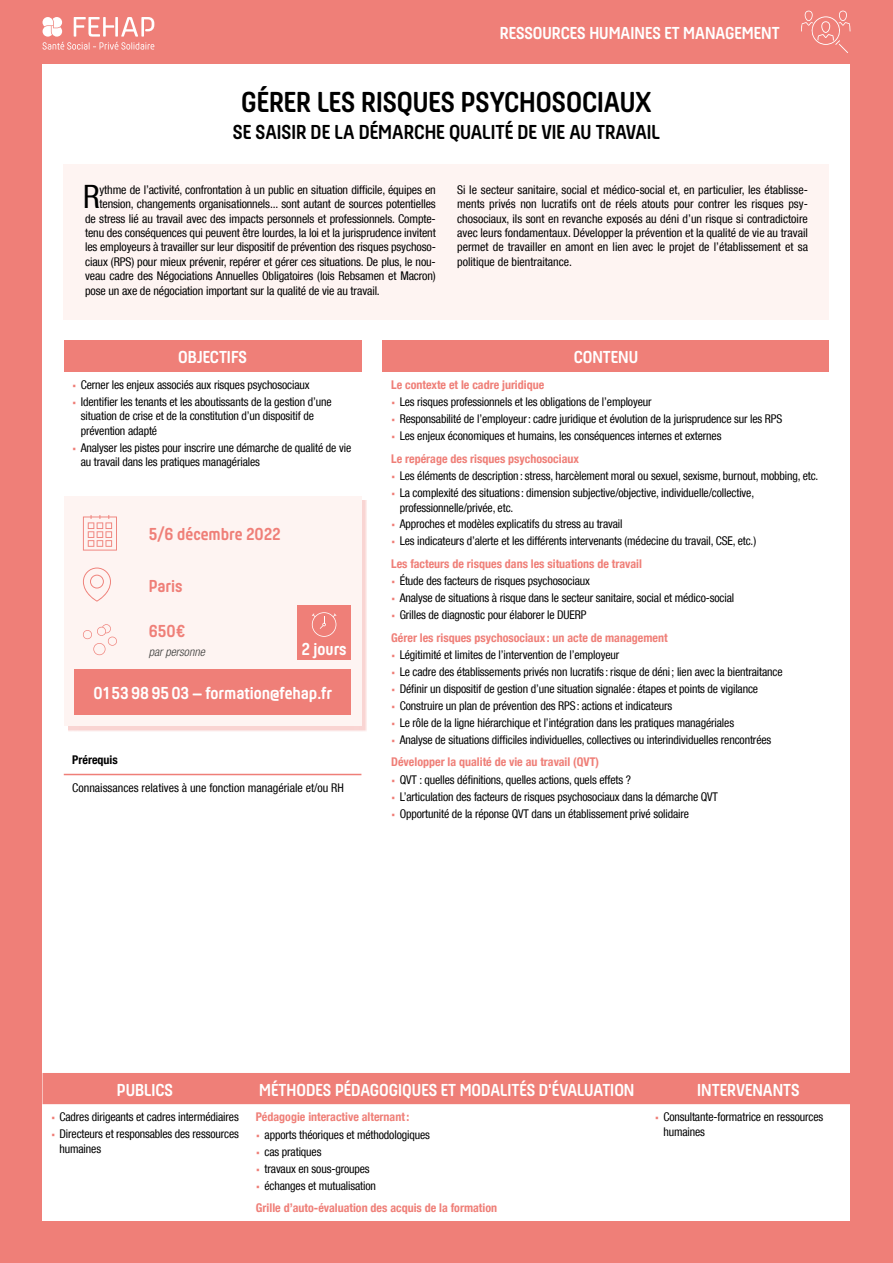
<style>
.page{position:relative;width:893px;height:1263px;background:#ef7f78}
.page>*{position:absolute;margin:0;border:0;box-sizing:border-box;transform-origin:0 0}
.t1{font:condensed 32.1px "Helvetica Neue LT Com";color:#000}
.t2{font:700 30px "Hansom FY";color:#000}
.t3{font:700 21px "Hansom FY";color:#000}
.t4{font:700 18px "Hansom FY";color:#fff}
.t5{font:700 18px "Hansom FY";color:#ef7f78}
.t6{font:condensed 12px/14.4px "Helvetica Neue LT Com";letter-spacing:-.01em;color:#000}
.t7{font:700 condensed 12px/22.5px "Helvetica Neue LT Com";color:#ef7f78}
.t8{font:italic 300 condensed 12px "Helvetica Neue LT Com";color:#3c3c3b}
.t9{font:700 condensed 12px "Helvetica Neue LT Com";color:#000}
.s1{font-family:"Acumin Variable Concept";font-stretch:normal;color:#ef7f78}
.s2{font-weight:700;color:#ef7f78}
.s3{font-family:"Acumin Variable Concept";font-weight:400;font-stretch:normal}
.s4{font-weight:400;color:#000}
</style>
<div class="page">
<div style="left:43px;top:64px;width:807px;height:1156px;background:#fff"></div>
<svg style="left:43px;top:17px;width:111px;height:33px"></svg>
<svg style="left:801px;top:11px;width:49px;height:42px"></svg>
<div style="left:64px;top:164px;width:765px;height:155px;background:#fef4f2"></div>
<div style="left:43px;top:1073px;width:807px;height:31px;background:#ef7f78"></div>
<div style="left:383px;top:341px;width:446px;height:31px;background:#ef7f78"></div>
<div style="left:64px;top:341px;width:297px;height:31px;background:#ef7f78"></div>
<hr style="left:64px;top:774px;width:297px;height:1px;background:#ef7f78">
<div style="left:68px;top:500px;width:299px;height:231px;background:#ef7f78;opacity:.33"></div>
<div style="left:64px;top:496px;width:297px;height:229px;background:#fef4f2"></div>
<div style="left:74px;top:669px;width:277px;height:46px;background:#ef7f78"></div>
<svg style="left:83px;top:515px;width:34px;height:35px"></svg>
<svg style="left:83px;top:567px;width:28px;height:35px"></svg>
<svg style="left:83px;top:624px;width:34px;height:31px"></svg>
<div style="left:297px;top:605px;width:54px;height:54px;background:#ef7f78"></div>
<svg style="left:312px;top:612px;width:24px;height:25px"></svg>
<h3 class="t4" style="left:500px;top:23px;width:281px">RESSOURCES HUMAINES ET MANAGEMENT</h3>
<h2 class="t2" style="left:241px;top:84px;width:412px">GÉRER LES RISQUES PSYCHOSOCIAUX</h2>
<h3 class="t3" style="left:233px;top:119px;width:429px">SE SAISIR DE LA DÉMARCHE QUALITÉ DE VIE AU TRAVAIL</h3>
<h1 class="t1" style="left:83px;top:178px;width:18px">R</h1>
<p class="t6" style="left:100px;top:182px;width:338px">ythme de l’activité, confrontation à un public en situation difficile, équipes en</p>
<p class="t6" style="left:100px;top:197px;width:338px">tension, changements organisationnels... sont autant de sources potentielles</p>
<p class="t6" style="left:85px;top:211px;width:352px">de stress lié au travail avec des impacts personnels et professionnels. Compte-</p>
<p class="t6" style="left:85px;top:225px;width:352px">tenu des conséquences qui peuvent être lourdes, la loi et la jurisprudence invitent</p>
<p class="t6" style="left:85px;top:240px;width:352px">les employeurs à travailler sur leur dispositif de prévention des risques psychoso-</p>
<p class="t6" style="left:85px;top:254px;width:352px">ciaux (RPS) pour mieux prévenir, repérer et gérer ces situations. De plus, le nou-</p>
<p class="t6" style="left:85px;top:269px;width:352px">veau cadre des Négociations Annuelles Obligatoires (lois Rebsamen et Macron)</p>
<p class="t6" style="left:85px;top:283px;width:296px">pose un axe de négociation important sur la qualité de vie au travail.</p>
<p class="t6" style="left:457px;top:182px;width:352px;text-align:justify">Si le secteur sanitaire, social et médico-social et, en particulier, les établisse&shy;ments privés non lucratifs ont de réels atouts pour contrer les risques psy&shy;chosociaux, ils sont en revanche exposés au déni d’un risque si contradictoire avec leurs fondamentaux. Développer la prévention et la qualité de vie au travail permet de travailler en amont en lien avec le projet de l’établissement et sa politique de bientraitance.</p>
<h3 class="t4" style="left:178px;top:347px;width:70px">OBJECTIFS</h3>
<p class="t6" style="left:72px;top:377px;width:239px"><span class="s1">•</span> Cerner les enjeux associés aux risques psychosociaux</p>
<p class="t6" style="left:81px;top:394px;width:252px;text-indent:-9px"><span class="s1">•</span> Identifier les tenants et les aboutissants de la gestion d’une situation de crise et de la constitution d’un dispositif de prévention adapté</p>
<p class="t6" style="left:81px;top:440px;width:272px;text-indent:-9px"><span class="s1">•</span> Analyser les pistes pour inscrire une démarche de qualité de vie au travail dans les pratiques managériales</p>
<h3 class="t5" style="left:149px;top:523px;width:133px">5/6 décembre 2022</h3>
<h3 class="t5" style="left:149px;top:575px;width:35px">Paris</h3>
<h3 class="t5" style="left:149px;top:621px;width:38px">650€</h3>
<p class="t8" style="left:149px;top:645px;width:57px">par personne</p>
<h3 class="t4" style="left:94px;top:683px;width:240px">01 53989503 – formation@fehap.fr</h3>
<h3 class="t4" style="left:302px;top:639px;width:47px">2 jours</h3>
<p class="t9" style="left:72px;top:752px;width:47px">Prérequis</p>
<p class="t6" style="left:72px;top:781px;width:273px">Connaissances relatives à une fonction managériale et/ou RH</p>
<h3 class="t4" style="left:574px;top:347px;width:66px">CONTENU</h3>
<p class="t7" style="left:391px;top:373px;width:155px">Le contexte et le cadre juridique</p>
<p class="t6" style="left:391px;top:395px;width:262px"><span class="s1">•</span> Les risques professionnels et les obligations de l’employeur</p>
<p class="t6" style="left:391px;top:412px;width:393px"><span class="s1">•</span> Responsabilité de l’employeur: cadre juridique et évolution de la jurisprudence sur les RPS</p>
<p class="t6" style="left:391px;top:425px;width:332px;line-height:22.5px"><span class="s1">•</span> Les enjeux économiques et humains, les conséquences internes et externes<br><span class="s2">Le repérage des risques psychosociaux</span></p>
<p class="t6" style="left:391px;top:469px;width:429px"><span class="s1">•</span> Les éléments de description: stress, harcèlement moral ou sexuel, sexisme, burnout, mobbing, etc.</p>
<p class="t6" style="left:400px;top:485px;width:356px;text-indent:-9px"><span class="s1">•</span> La complexité des situations : dimension subjective/objective, individuelle/collective, professionnelle/privée, etc.</p>
<p class="t6" style="left:391px;top:517px;width:233px"><span class="s1">•</span> Approches et modèles explicatifs du stress au travail</p>
<p class="t6" style="left:391px;top:530px;width:366px;line-height:22.5px"><span class="s1">•</span> Les indicateurs d’alerte et les différents intervenants (médecine du travail, CSE, etc.)<br><span class="s2">Les facteurs de risques dans les situations de travail</span></p>
<p class="t6" style="left:391px;top:574px;width:200px"><span class="s1">•</span> Étude des facteurs de risques psychosociaux</p>
<p class="t6" style="left:391px;top:591px;width:345px"><span class="s1">•</span> Analyse de situations à risque dans le secteur sanitaire, social et médico-social</p>
<p class="t7" style="left:391px;top:604px;width:278px"><span class="s3">•</span> <span class="s4">Grilles de diagnostic pour élaborer le DUERP<br></span>Gérer les risques psychosociaux : un acte de management</p>
<p class="t6" style="left:391px;top:647px;width:230px"><span class="s1">•</span> Légitimité et limites de l’intervention de l’employeur</p>
<p class="t6" style="left:391px;top:664px;width:393px"><span class="s1">•</span> Le cadre des établissements privés non lucratifs : risque de déni; lien avec la bientraitance</p>
<p class="t6" style="left:391px;top:681px;width:368px"><span class="s1">•</span> Définir un dispositif de gestion d’une situation signalée: étapes et points de vigilance</p>
<p class="t6" style="left:391px;top:698px;width:283px"><span class="s1">•</span> Construire un plan de prévention des RPS: actions et indicateurs</p>
<p class="t6" style="left:391px;top:715px;width:344px"><span class="s1">•</span> Le rôle de la ligne hiérarchique et l’intégration dans les pratiques managériales</p>
<p class="t6" style="left:391px;top:728px;width:382px;line-height:22.5px"><span class="s1">•</span> Analyse de situations difficiles individuelles, collectives ou interindividuelles rencontrées<br><span class="s2">Développer la qualité de vie au travail (QVT)</span></p>
<p class="t6" style="left:391px;top:772px;width:241px"><span class="s1">•</span> QVT : quelles définitions, quelles actions, quels effets ?</p>
<p class="t6" style="left:391px;top:789px;width:328px"><span class="s1">•</span> L’articulation des facteurs de risques psychosociaux dans la démarche QVT</p>
<p class="t6" style="left:391px;top:806px;width:299px"><span class="s1">•</span> Opportunité de la réponse QVT dans un établissement privé solidaire</p>
<h3 class="t4" style="left:117px;top:1079px;width:58px">PUBLICS</h3>
<h3 class="t4" style="left:259px;top:1079px;width:377px">MÉTHODES PÉDAGOGIQUES ET MODALITÉS D'ÉVALUATION</h3>
<h3 class="t4" style="left:697px;top:1079px;width:104px">INTERVENANTS</h3>
<p class="t6" style="left:51px;top:1110px;width:189px"><span class="s1">•</span> Cadres dirigeants et cadres intermédiaires</p>
<p class="t6" style="left:60px;top:1126px;width:181px;text-indent:-9px"><span class="s1">•</span> Directeurs et responsables des ressources humaines</p>
<p class="t7" style="left:256px;top:1106px;width:155px">Pédagogie interactive alternant:</p>
<p class="t6" style="left:256px;top:1127px;width:175px"><span class="s1">•</span> apports théoriques et méthodologiques</p>
<p class="t6" style="left:256px;top:1144px;width:67px"><span class="s1">•</span> cas pratiques</p>
<p class="t6" style="left:256px;top:1161px;width:115px"><span class="s1">•</span> travaux en sous-groupes</p>
<p class="t7" style="left:256px;top:1174px;width:243px"><span class="s3">•</span> <span class="s4">échanges et mutualisation<br></span>Grille d’auto-évaluation des acquis de la formation</p>
<p class="t6" style="left:663px;top:1110px;width:161px;text-indent:-9px"><span class="s1">•</span> Consultante-formatrice en ressources humaines</p>
</div>
